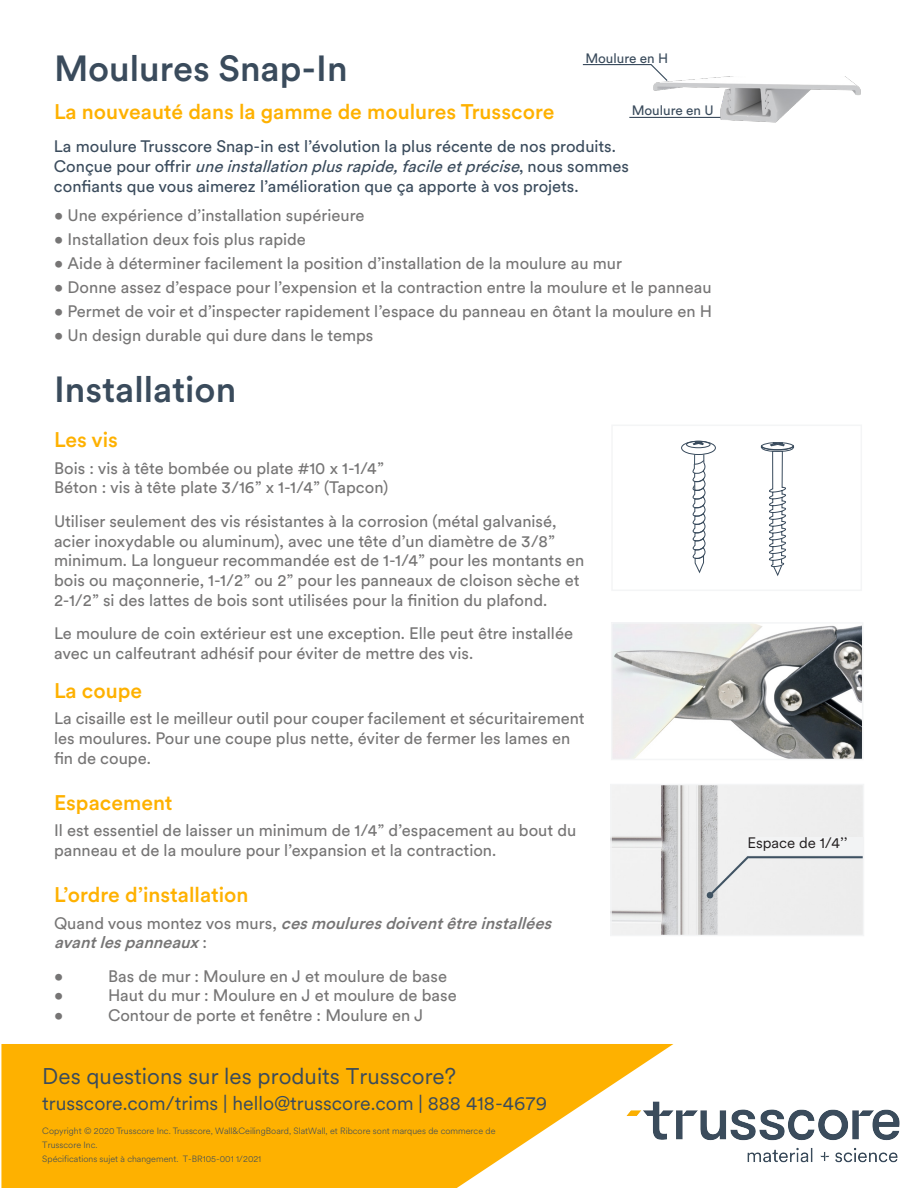
<style>
.page{position:relative;width:918px;height:1188px;background:#fff}
.page>*{position:absolute;margin:0;border:0;box-sizing:border-box;transform-origin:0 0}
.Trim_Name{font:500 36px "Circular XX";color:#3a4b5c}
.t1{font:22.5px "Circular XX";color:#3a4b5c}
.t2{font:500 21px "Circular XX";color:#feb100}
.t3{font:19.5px "Circular XX";color:#3a4b5c}
.t4{font:16.5px/19.8px "Circular XX";color:#767575}
.t5{font:16.5px/19.8px "Circular XX";color:#3a4b5c}
.t6{font:italic 500 16.5px/19.8px "Circular XX";color:#767575}
.t7{font:15px "Circular XX";color:#231f20}
.t8{font:13.5px "Circular XX";color:#3a4b5c}
.t9{font:300 9px/13.8px "Circular XX";color:#3a4b5c}
.s1{font-style:italic}
.s2{font-weight:400;font-style:normal}
</style>
<div class="page">
<hr style="left:629px;top:117px;width:92px;height:1px;background:#3a4b5c">
<img style="left:614px;top:625px;width:246px;height:132px">
<div style="left:611px;top:622px;width:252px;height:138px;border:2px solid #f4f5f6"></div>
<img style="left:613px;top:787px;width:248px;height:146px">
<div style="left:610px;top:784px;width:254px;height:152px;border:2px solid #f4f5f6"></div>
<img style="left:644px;top:77px;width:217px;height:46px">
<div style="left:611px;top:425px;width:251px;height:166px;border:2px solid #f4f5f6"></div>
<svg style="left:761px;top:442px;width:33px;height:494px"></svg>
<svg style="left:681px;top:440px;width:35px;height:134px"></svg>
<svg style="left:582px;top:64px;width:87px;height:18px"></svg>
<div style="left:747px;top:837px;width:116px;height:18px;background:#f2f3f4"></div>
<svg style="left:1px;top:1044px;width:672px;height:144px;background:#febb22"></svg>
<img style="left:626px;top:1102px;width:273px;height:60px">
<p class="Trim_Name" style="left:54px;top:44px;width:295px">Moulures Snap-In</p>
<p class="t2" style="left:54px;top:97px;width:502px">La nouveauté dans la gamme de moulures Trusscore</p>
<p class="t8" style="left:585px;top:49px;width:84px">Moulure en H</p>
<p class="t8" style="left:632px;top:101px;width:84px">Moulure en U</p>
<p class="t5" style="left:54px;top:136px;width:577px">La moulure Trusscore Snap-in est l’évolution la plus récente de nos produits.<br>C o n ç u e p o u r o ff r i r <span class="s1">uneinstallationplusrapide,facileetprécise</span>, n o u s s o m m e s confiants que vous aimerez l’amélioration que ça apporte à vos projets.</p>
<p class="t4" style="left:54px;top:205px;width:312px">• Une expérience d’installation supérieure</p>
<p class="t4" style="left:54px;top:229px;width:253px">• Installation deux fois plus rapide</p>
<p class="t4" style="left:54px;top:253px;width:570px">• Aide à déterminer facilement la position d’installation de la moulure au mur</p>
<p class="t4" style="left:54px;top:277px;width:659px">• Donne assez d’espace pour l’expension et la contraction entre la moulure et le panneau</p>
<p class="t4" style="left:54px;top:301px;width:660px">• Permet de voir et d’inspecter rapidement l’espace du panneau en ôtant la moulure en H</p>
<p class="t4" style="left:54px;top:325px;width:321px">• Un design durable qui dure dans le temps</p>
<p class="Trim_Name" style="left:54px;top:365px;width:184px">Installation</p>
<p class="t2" style="left:54px;top:425px;width:66px">Les vis</p>
<p class="t4" style="left:54px;top:457px;width:331px">Bois : vis à tête bombée ou plate #10 x 1-1/4”</p>
<p class="t4" style="left:54px;top:477px;width:336px">Béton : vis à tête plate 3/16” x 1-1/4” (Tapcon)</p>
<p class="t4" style="left:54px;top:510px;width:532px">Utiliser seulement des vis résistantes à la corrosion (métal galvanisé, acier inoxydable ou aluminum), avec une tête d’un diamètre de 3/8” minimum. La longueur recommandée est de 1-1/4” pour les montants en bois ou maçonnerie, 1-1/2” ou 2” pour les panneaux de cloison sèche et 2-1/2” si des lattes de bois sont utilisées pour la finition du plafond.</p>
<p class="t4" style="left:54px;top:623px;width:521px">Le moulure de coin extérieur est une exception. Elle peut être installée avec un calfeutrant adhésif pour éviter de mettre des vis.</p>
<p class="t2" style="left:54px;top:676px;width:90px">La coupe</p>
<p class="t4" style="left:54px;top:708px;width:532px">La cisaille est le meilleur outil pour couper facilement et sécuritairement les moulures. Pour une coupe plus nette, éviter de fermer les lames en fin de coupe.</p>
<p class="t2" style="left:54px;top:788px;width:120px">Espacement</p>
<p class="t4" style="left:54px;top:820px;width:524px">Il est essentiel de laisser un minimum de 1/4” d’espacement au bout du panneau et de la moulure pour l’expansion et la contraction.</p>
<p class="t2" style="left:54px;top:880px;width:196px">L’ordre d’installation</p>
<p class="t6" style="left:54px;top:912px;width:504px"><span class="s2">Q u a n d v o u s m o n t e z v o s m u r s ,</span> cesmouluresdoiventêtreinstallées avantlespanneaux<span class="s2">:</span></p>
<p class="t4" style="left:54px;top:965px;width:11px">•</p>
<p class="t4" style="left:108px;top:965px;width:341px">Bas de mur : Moulure en J et moulure de base</p>
<p class="t4" style="left:54px;top:985px;width:11px">•</p>
<p class="t4" style="left:108px;top:985px;width:350px">Haut du mur : Moulure en J et moulure de base</p>
<p class="t4" style="left:54px;top:1005px;width:11px">•</p>
<p class="t4" style="left:108px;top:1005px;width:317px">Contour de porte et fenêtre : Moulure en J</p>
<h2 class="t1" style="left:42px;top:1061px;width:415px">Des questions sur les produits Trusscore?</h2>
<p class="t3" style="left:42px;top:1090px;width:506px">trusscore.com/trims | hello@trusscore.com | 888 418-4679</p>
<p class="t9" style="left:42px;top:1124px;width:455px">Copyright © 2020 Trusscore Inc. Trusscore, Wall&amp;CeilingBoard, SlatWall, et Ribcore sont marques de commerce de<br>Trusscore Inc.<br>Spécifications sujet à changement. T-BR105-001 1/2021</p>
<p class="t7" style="left:747px;top:833px;width:101px">Espace de 1/4’’</p>
</div>
